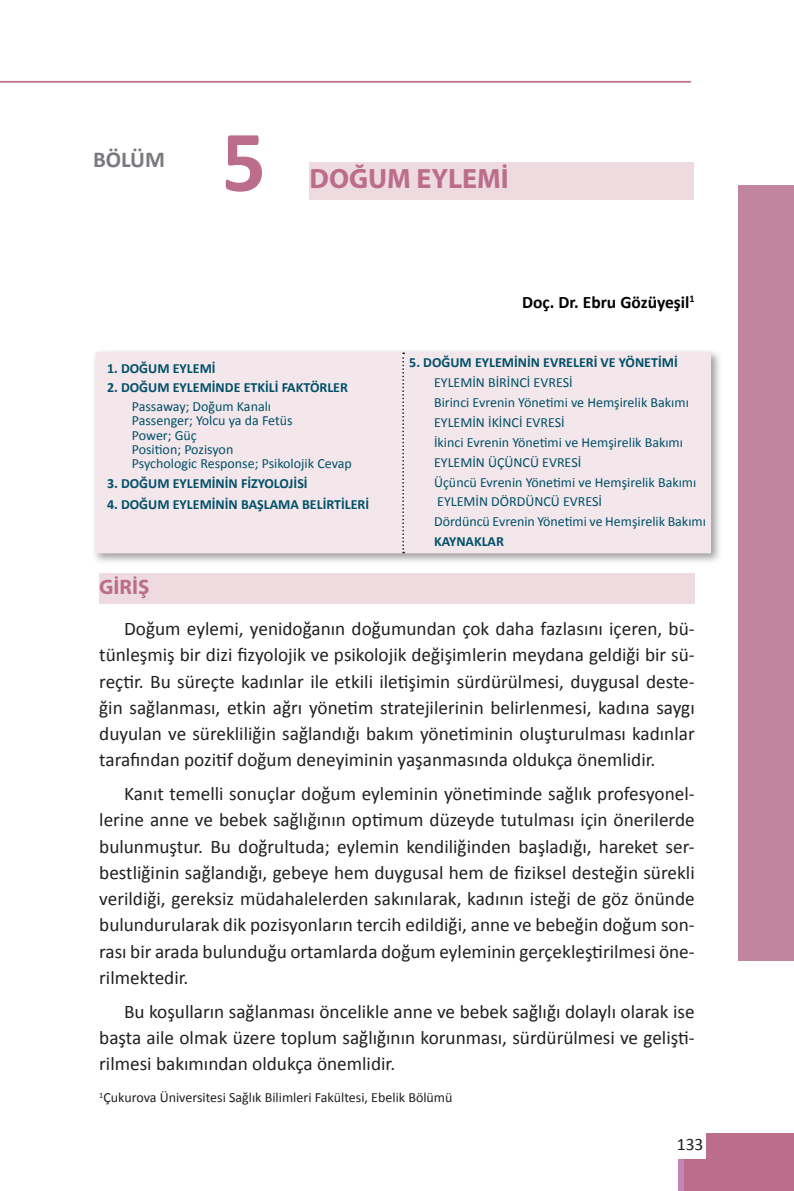
<style>
.page{position:relative;width:794px;height:1191px;background:#fff}
.page>*{position:absolute;margin:0;border:0;box-sizing:border-box;transform-origin:0 0}
.t1{font:700 87.5px "Calibri";color:#bc6d8c}
.t2{font:700 28px "Myriad Pro";color:#bc6d8c}
.t3{font:700 22.75px "Calibri";color:#787a7d}
.t4{font:700 21px "Myriad Pro";color:#bc6d8c}
.t5{font:19.25px/26.2px "Calibri";color:#231f20;text-align:justify}
.t6{font:700 17.5px "Calibri";color:#000001}
.t7{font:17.5px "Calibri";color:#231f20}
.t8{font:14px/19.9px "Calibri";color:#005068}
.t9{font:700 14px "Calibri";color:#005068}
.t10{font:14px "Calibri";color:#231f20}
</style>
<div class="page">
<div style="left:738px;top:184px;width:56px;height:776px;background:#bf85a1"></div>
<div style="left:706px;top:1134px;width:88px;height:57px;background:#bc6d8c"></div>
<div style="left:684px;top:1160px;width:43px;height:31px;background:#bc6d8c"></div>
<div style="left:679px;top:1160px;width:5px;height:31px;background:#c584b8"></div>
<hr style="left:0;top:81px;width:691px;height:2px;background:#bc6d8c">
<div style="left:99px;top:573px;width:595px;height:31px;background:#eddbe0"></div>
<div style="left:309px;top:162px;width:385px;height:38px;background:#eddbe0"></div>
<div style="left:92px;top:349px;width:630px;height:216px;background:#231f20;opacity:.44"></div>
<div style="left:96px;top:352px;width:614px;height:201px;background:#f3e7ec"></div>
<svg style="left:402px;top:352px;width:2px;height:201px"></svg>
<p class="t3" style="left:93px;top:145px;width:73px">BÖLÜM</p>
<h1 class="t1" style="left:222px;top:106px;width:46px">5</h1>
<h2 class="t2" style="left:309px;top:161px;width:201px">DOĞUM EYLEMİ</h2>
<p class="t6" style="left:522px;top:291px;width:174px">Doç. Dr. Ebru Gözüyeşil<sup>1</sup></p>
<p class="t9" style="left:107px;top:359px;width:110px">1. DOĞUM EYLEMİ</p>
<p class="t9" style="left:107px;top:378px;width:242px">2. DOĞUM EYLEMİNDE ETKİLİ FAKTÖRLER</p>
<p class="t8" style="left:132px;top:399px;width:221px;line-height:14.2px">Passaway; Doğum Kanalı<br>Passenger; Yolcu ya da Fetüs<br>Power; Güç<br>Position; Pozisyon<br>Psychologic Response; Psikolojik Cevap</p>
<p class="t9" style="left:107px;top:474px;width:202px">3. DOĞUM EYLEMİNİN FİZYOLOJİSİ</p>
<p class="t9" style="left:107px;top:496px;width:264px">4. DOĞUM EYLEMİNİN BAŞLAMA BELİRTİLERİ</p>
<p class="t9" style="left:409px;top:354px;width:270px">5. DOĞUM EYLEMİNİN EVRELERİ VE YÖNETİMİ</p>
<p class="t8" style="left:434px;top:372px;width:273px">EYLEMİN BİRİNCİ EVRESİ<br>Birinci Evrenin Yönetimi ve Hemşirelik Bakımı EYLEMİN İKİNCİ EVRESİ<br>İkinci Evrenin Yönetimi ve Hemşirelik Bakımı EYLEMİN ÜÇÜNCÜ EVRESİ<br>Üçüncü Evrenin Yönetimi ve Hemşirelik Bakımı EYLEMİN DÖRDÜNCÜ EVRESİ<br>Dördüncü Evrenin Yönetimi ve Hemşirelik Bakımı</p>
<p class="t9" style="left:434px;top:532px;width:71px">KAYNAKLAR</p>
<p class="t4" style="left:99px;top:573px;width:52px">GİRİŞ</p>
<p class="t5" style="left:99px;top:615px;width:597px;text-indent:25px">Doğum eylemi, yenidoğanın doğumundan çok daha fazlasını içeren, bü&shy;tünleşmiş bir dizi fizyolojik ve psikolojik değişimlerin meydana geldiği bir sü&shy;reçtir. Bu süreçte kadınlar ile etkili iletişimin sürdürülmesi, duygusal deste&shy;ğin sağlanması, etkin ağrı yönetim stratejilerinin belirlenmesi, kadına saygı duyulan ve sürekliliğin sağlandığı bakım yönetiminin oluşturulması kadınlar tarafından pozitif doğum deneyiminin yaşanmasında oldukça önemlidir.</p>
<p class="t5" style="left:99px;top:780px;width:597px;text-indent:25px">Kanıt temelli sonuçlar doğum eyleminin yönetiminde sağlık profesyonel&shy;lerine anne ve bebek sağlığının optimum düzeyde tutulması için önerilerde bulunmuştur. Bu doğrultuda; eylemin kendiliğinden başladığı, hareket ser&shy;bestliğinin sağlandığı, gebeye hem duygusal hem de fiziksel desteğin sürekli verildiği, gereksiz müdahalelerden sakınılarak, kadının isteği de göz önünde bulundurularak dik pozisyonların tercih edildiği, anne ve bebeğin doğum son&shy;rası bir arada bulunduğu ortamlarda doğum eyleminin gerçekleştirilmesi öne&shy;rilmektedir.</p>
<p class="t5" style="left:99px;top:998px;width:597px;text-indent:25px">Bu koşulların sağlanması öncelikle anne ve bebek sağlığı dolaylı olarak ise başta aile olmak üzere toplum sağlığının korunması, sürdürülmesi ve gelişti&shy;rilmesi bakımından oldukça önemlidir.</p>
<p class="t10" style="left:99px;top:1088px;width:355px"><sup>1</sup>Çukurova Üniversitesi Sağlık Bilimleri Fakültesi, Ebelik Bölümü</p>
<p class="t7" style="left:677px;top:1132px;width:28px">133</p>
</div>
